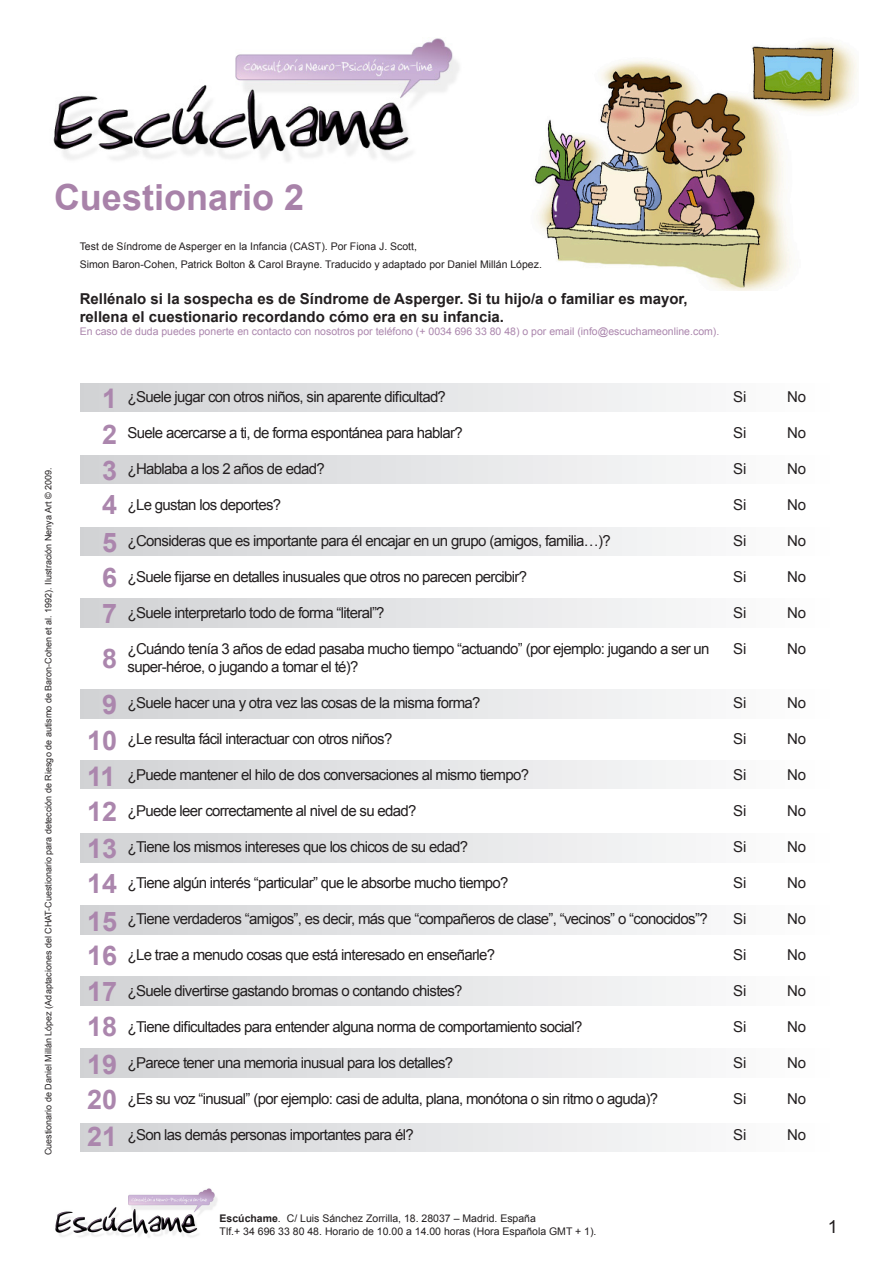
<style>
.page{position:relative;width:893px;height:1263px;background:#fff}
.page>*{position:absolute;margin:0;border:0;box-sizing:border-box;transform-origin:0 0}
.t1{font:700 36px "Arial";color:#a882a9}
.t2{font:700 27px "Arial";color:#ab86ad}
.t3{font:18px "Arial";color:#231f20}
.t4{font:15px/18px "Arial";letter-spacing:-.045em;color:#231f20}
.t5{font:700 15px "Arial";color:#231f20}
.t6{font:10.5px "Arial";color:#231f20}
.t7{font:10.5px "Arial";color:#ab86ad}
.t8{font:9px "Arial";color:#231f20}
.s1{font-weight:700}
</style>
<div class="page">
<img style="left:55px;top:1188px;width:162px;height:50px">
<img style="left:535px;top:41px;width:323px;height:249px">
<div style="left:80px;top:383px;width:758px;height:29px;background:linear-gradient(to right,#d0d2d4,#fefefe)"></div>
<div style="left:80px;top:455px;width:758px;height:29px;background:linear-gradient(to right,#d0d2d4,#fefefe)"></div>
<div style="left:80px;top:527px;width:758px;height:29px;background:linear-gradient(to right,#d0d2d4,#fefefe)"></div>
<div style="left:80px;top:599px;width:758px;height:28px;background:linear-gradient(to right,#d0d2d4,#fefefe)"></div>
<div style="left:80px;top:690px;width:758px;height:28px;background:linear-gradient(to right,#d0d2d4,#fefefe)"></div>
<div style="left:80px;top:760px;width:758px;height:29px;background:linear-gradient(to right,#d0d2d4,#fefefe)"></div>
<div style="left:80px;top:833px;width:758px;height:29px;background:linear-gradient(to right,#d0d2d4,#fefefe)"></div>
<div style="left:80px;top:906px;width:758px;height:28px;background:linear-gradient(to right,#d0d2d4,#fefefe)"></div>
<div style="left:80px;top:977px;width:758px;height:28px;background:linear-gradient(to right,#d0d2d4,#fefefe)"></div>
<div style="left:80px;top:1049px;width:758px;height:28px;background:linear-gradient(to right,#d0d2d4,#fefefe)"></div>
<div style="left:80px;top:1123px;width:758px;height:29px;background:linear-gradient(to right,#d0d2d4,#fefefe)"></div>
<img style="left:53px;top:38px;width:406px;height:124px">
<p class="t1" style="left:54px;top:174px;width:252px">Cuestionario 2</p>
<p class="t6" style="left:80px;top:240px;width:339px">Test de Síndrome de Asperger en la Infancia (CAST). Por Fiona J. Scott,</p>
<p class="t6" style="left:80px;top:258px;width:464px">Simon Baron-Cohen, Patrick Bolton &amp; Carol Brayne. Traducido y adaptado por Daniel Millán López.</p>
<p class="t5" style="left:80px;top:289px;width:609px">Rellénalo si la sospecha es de Síndrome de Asperger. Si tu hijo/a o familiar es mayor,</p>
<p class="t5" style="left:80px;top:307px;width:426px">rellena el cuestionario recordando cómo era en su infancia.</p>
<p class="t7" style="left:80px;top:324px;width:641px">En caso de duda puedes ponerte en contacto con nosotros por teléfono (+ 0034 696 33 80 48) o por email (info@escuchameonline.com).</p>
<p class="t8" style="left:42px;top:1155px;width:689px;rotate:-90deg">Cuestionario de Daniel Millán López (Adaptaciones del CHAT-Cuestionario para detección de Riesgo de autismo de Baron-Cohen et al. 1992). Ilustración Nenya Art © 2009.</p>
<p class="t2" style="left:102px;top:381px;width:17px">1</p>
<p class="t2" style="left:102px;top:416px;width:17px">2</p>
<p class="t2" style="left:102px;top:452px;width:17px">3</p>
<p class="t2" style="left:102px;top:487px;width:17px">4</p>
<p class="t2" style="left:102px;top:524px;width:17px">5</p>
<p class="t2" style="left:102px;top:560px;width:17px">6</p>
<p class="t2" style="left:102px;top:596px;width:17px">7</p>
<p class="t2" style="left:102px;top:641px;width:17px">8</p>
<p class="t2" style="left:102px;top:687px;width:17px">9</p>
<p class="t2" style="left:87px;top:722px;width:32px">10</p>
<p class="t2" style="left:87px;top:758px;width:30px">11</p>
<p class="t2" style="left:87px;top:793px;width:32px">12</p>
<p class="t2" style="left:87px;top:831px;width:32px">13</p>
<p class="t2" style="left:87px;top:865px;width:32px">14</p>
<p class="t2" style="left:87px;top:903px;width:32px">15</p>
<p class="t2" style="left:87px;top:937px;width:32px">16</p>
<p class="t2" style="left:87px;top:973px;width:32px">17</p>
<p class="t2" style="left:87px;top:1009px;width:32px">18</p>
<p class="t2" style="left:87px;top:1046px;width:32px">19</p>
<p class="t2" style="left:87px;top:1081px;width:32px">20</p>
<p class="t2" style="left:87px;top:1119px;width:32px">21</p>
<p class="t4" style="left:128px;top:388px;width:320px">¿Suele jugar con otros niños, sin aparente dificultad?</p>
<p class="t4" style="left:128px;top:424px;width:337px">Suele acercarse a ti, de forma espontánea para hablar?</p>
<p class="t4" style="left:128px;top:460px;width:199px">¿Hablaba a los 2 años de edad?</p>
<p class="t4" style="left:128px;top:496px;width:155px">¿Le gustan los deportes?</p>
<p class="t4" style="left:128px;top:532px;width:485px">¿Consideras que es importante para él encajar en un grupo (amigos, familia…)?</p>
<p class="t4" style="left:128px;top:568px;width:401px">¿Suele fijarse en detalles inusuales que otros no parecen percibir?</p>
<p class="t4" style="left:128px;top:604px;width:259px">¿Suele interpretarlo todo de forma “literal”?</p>
<p class="t4" style="left:128px;top:640px;width:583px">¿Cuándo tenía 3 años de edad pasaba mucho tiempo “actuando” (por ejemplo: jugando a ser un super-héroe, o jugando a tomar el té)?</p>
<p class="t4" style="left:128px;top:694px;width:355px">¿Suele hacer una y otra vez las cosas de la misma forma?</p>
<p class="t4" style="left:128px;top:730px;width:266px">¿Le resulta fácil interactuar con otros niños?</p>
<p class="t4" style="left:128px;top:766px;width:403px">¿Puede mantener el hilo de dos conversaciones al mismo tiempo?</p>
<p class="t4" style="left:128px;top:802px;width:290px">¿Puede leer correctamente al nivel de su edad?</p>
<p class="t4" style="left:128px;top:838px;width:342px">¿Tiene los mismos intereses que los chicos de su edad?</p>
<p class="t4" style="left:128px;top:874px;width:382px">¿Tiene algún interés “particular” que le absorbe mucho tiempo?</p>
<p class="t4" style="left:128px;top:910px;width:582px">¿Tiene verdaderos “amigos”, es decir, más que “compañeros de clase”, “vecinos” o “conocidos”?</p>
<p class="t4" style="left:128px;top:946px;width:369px">¿Le trae a menudo cosas que está interesado en enseñarle?</p>
<p class="t4" style="left:128px;top:982px;width:337px">¿Suele divertirse gastando bromas o contando chistes?</p>
<p class="t4" style="left:128px;top:1018px;width:456px">¿Tiene dificultades para entender alguna norma de comportamiento social?</p>
<p class="t4" style="left:128px;top:1054px;width:327px">¿Parece tener una memoria inusual para los detalles?</p>
<p class="t4" style="left:128px;top:1090px;width:532px">¿Es su voz “inusual” (por ejemplo: casi de adulta, plana, monótona o sin ritmo o aguda)?</p>
<p class="t4" style="left:128px;top:1126px;width:288px">¿Son las demás personas importantes para él?</p>
<p class="t4" style="left:733px;top:388px;width:15px">Si</p>
<p class="t4" style="left:787px;top:388px;width:21px">No</p>
<p class="t4" style="left:733px;top:424px;width:15px">Si</p>
<p class="t4" style="left:787px;top:424px;width:21px">No</p>
<p class="t4" style="left:733px;top:460px;width:15px">Si</p>
<p class="t4" style="left:787px;top:460px;width:21px">No</p>
<p class="t4" style="left:733px;top:496px;width:15px">Si</p>
<p class="t4" style="left:787px;top:496px;width:21px">No</p>
<p class="t4" style="left:733px;top:532px;width:15px">Si</p>
<p class="t4" style="left:787px;top:532px;width:21px">No</p>
<p class="t4" style="left:733px;top:568px;width:15px">Si</p>
<p class="t4" style="left:787px;top:568px;width:21px">No</p>
<p class="t4" style="left:733px;top:604px;width:15px">Si</p>
<p class="t4" style="left:787px;top:604px;width:21px">No</p>
<p class="t4" style="left:733px;top:640px;width:15px">Si</p>
<p class="t4" style="left:787px;top:640px;width:21px">No</p>
<p class="t4" style="left:733px;top:694px;width:15px">Si</p>
<p class="t4" style="left:787px;top:694px;width:21px">No</p>
<p class="t4" style="left:733px;top:730px;width:15px">Si</p>
<p class="t4" style="left:787px;top:730px;width:21px">No</p>
<p class="t4" style="left:733px;top:766px;width:15px">Si</p>
<p class="t4" style="left:787px;top:766px;width:21px">No</p>
<p class="t4" style="left:733px;top:802px;width:15px">Si</p>
<p class="t4" style="left:787px;top:802px;width:21px">No</p>
<p class="t4" style="left:733px;top:838px;width:15px">Si</p>
<p class="t4" style="left:787px;top:838px;width:21px">No</p>
<p class="t4" style="left:733px;top:874px;width:15px">Si</p>
<p class="t4" style="left:787px;top:874px;width:21px">No</p>
<p class="t4" style="left:733px;top:910px;width:15px">Si</p>
<p class="t4" style="left:787px;top:910px;width:21px">No</p>
<p class="t4" style="left:733px;top:946px;width:15px">Si</p>
<p class="t4" style="left:787px;top:946px;width:21px">No</p>
<p class="t4" style="left:733px;top:982px;width:15px">Si</p>
<p class="t4" style="left:787px;top:982px;width:21px">No</p>
<p class="t4" style="left:733px;top:1018px;width:15px">Si</p>
<p class="t4" style="left:787px;top:1018px;width:21px">No</p>
<p class="t4" style="left:733px;top:1054px;width:15px">Si</p>
<p class="t4" style="left:787px;top:1054px;width:21px">No</p>
<p class="t4" style="left:733px;top:1090px;width:15px">Si</p>
<p class="t4" style="left:787px;top:1090px;width:21px">No</p>
<p class="t4" style="left:733px;top:1126px;width:15px">Si</p>
<p class="t4" style="left:787px;top:1126px;width:21px">No</p>
<p class="t6" style="left:220px;top:1211px;width:318px"><span class="s1">Escúchame</span>. C/ Luis Sánchez Zorrilla, 18. 28037 – Madrid. España</p>
<p class="t6" style="left:220px;top:1224px;width:378px">Tlf.+ 34 696 33 80 48. Horario de 10.00 a 14.00 horas (Hora Española GMT + 1).</p>
<p class="t3" style="left:828px;top:1215px;width:12px">1</p>
</div>
